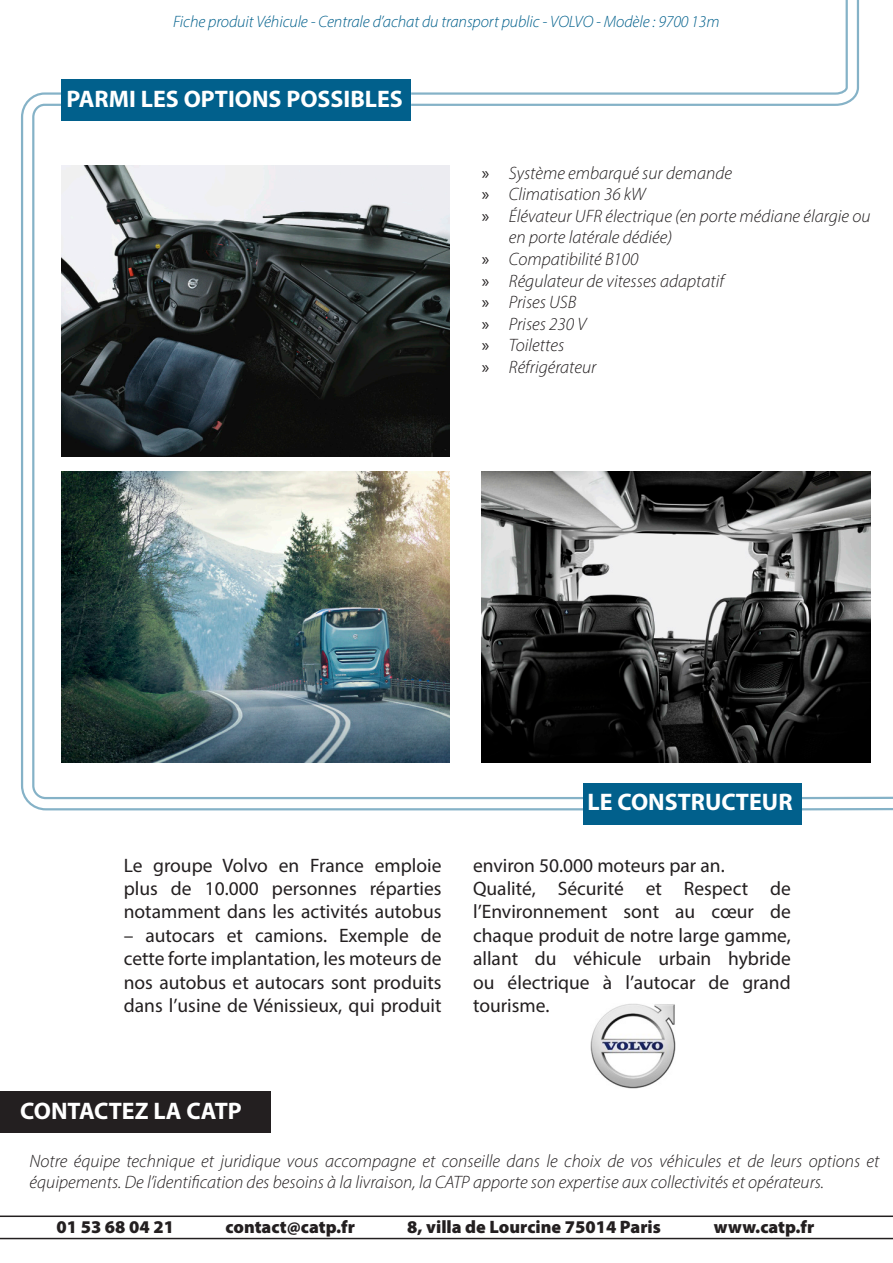
<style>
.page{position:relative;width:893px;height:1263px;background:#fff}
.page>*{position:absolute;margin:0;border:0;box-sizing:border-box;transform-origin:0 0}
.t1{font:700 24px "Myriad Pro";color:#fff}
.t2{font:19.5px/23.4px "Myriad Pro";color:#231f20;text-align:justify}
.t3{font:italic 18px/21.6px "Myriad Variable Concept";color:#231f20}
.t4{font:18px "Myriad Variable Concept";color:#231f20}
.t5{font:italic 16.5px "Myriad Variable Concept";letter-spacing:-.005em;color:#01608c}
.s1{font-family:"Myriad Pro";font-style:normal}
</style>
<div class="page">
<div style="left:583px;top:782px;width:219px;height:42px;background:#01608c"></div>
<div style="left:0;top:1091px;width:270px;height:42px;background:#231f20"></div>
<svg style="left:0;top:1215px;width:893px;height:24px"></svg>
<div style="left:61px;top:79px;width:350px;height:42px;background:#01608c"></div>
<svg style="left:586px;top:0;width:274px;height:106px"></svg>
<hr style="left:802px;top:797px;width:91px;height:2px;background:#01608c">
<hr style="left:802px;top:808px;width:91px;height:2px;background:#01608c">
<svg style="left:21px;top:92px;width:565px;height:719px"></svg>
<img style="left:590px;top:1004px;width:85px;height:84px">
<img style="left:61px;top:165px;width:389px;height:291px">
<img style="left:482px;top:471px;width:388px;height:292px">
<img style="left:61px;top:471px;width:389px;height:292px">
<p class="t5" style="left:173px;top:12px;width:548px">Fiche produit Véhicule - Centrale d’achat du transport public - VOLVO - Modèle : 9700 13m</p>
<p class="t1" style="left:66px;top:83px;width:338px">PARMI LES OPTIONS POSSIBLES</p>
<p class="t3" style="left:482px;top:162px;width:252px"><span class="s1">»</span> Système embarqué sur demande</p>
<p class="t3" style="left:482px;top:183px;width:165px"><span class="s1">»</span> Climatisation 36 kW</p>
<p class="t3" style="left:509px;top:205px;width:363px;text-indent:-27px"><span class="s1">»</span> Élévateur UFR électrique (en porte médiane élargie ou en porte latérale dédiée)</p>
<p class="t3" style="left:482px;top:248px;width:158px"><span class="s1">»</span> Compatibilité B100</p>
<p class="t3" style="left:482px;top:270px;width:244px"><span class="s1">»</span> Régulateur de vitesses adaptatif</p>
<p class="t3" style="left:482px;top:291px;width:96px"><span class="s1">»</span> Prises USB</p>
<p class="t3" style="left:482px;top:313px;width:106px"><span class="s1">»</span> Prises 230 V</p>
<p class="t3" style="left:482px;top:335px;width:84px"><span class="s1">»</span> Toilettes</p>
<p class="t3" style="left:482px;top:356px;width:116px"><span class="s1">»</span> Réfrigérateur</p>
<p class="t2" style="left:124px;top:853px;width:319px">Le groupe Volvo en France emploie plus de 10.000 personnes réparties notamment dans les activités autobus</p>
<p class="t2" style="left:124px;top:923px;width:319px">– autocars et camions. Exemple de cette forte implantation, les moteurs de nos autobus et autocars sont produits dans l’usine de Vénissieux, qui produit</p>
<p class="t1" style="left:587px;top:786px;width:207px">LE CONSTRUCTEUR</p>
<p class="t2" style="left:473px;top:853px;width:253px">environ 50.000 moteurs par an.</p>
<p class="t2" style="left:473px;top:876px;width:319px">Qualité, Sécurité et Respect de l’Environnement sont au cœur de chaque produit de notre large gamme, allant du véhicule urbain hybride ou électrique à l’autocar de grand tourisme.</p>
<p class="t1" style="left:20px;top:1095px;width:223px">CONTACTEZ LA CATP</p>
<p class="t3" style="left:30px;top:1150px;width:851px">Notre équipe technique et juridique vous accompagne et conseille dans le choix de vos véhicules et de leurs options et équipements. De l’identification des besoins à la livraison, la CATP apporte son expertise aux collectivités et opérateurs.</p>
<p class="t4" style="left:57px;top:1216px;width:119px">01 53 68 04 21</p>
<p class="t4" style="left:226px;top:1216px;width:131px">contact@catp.fr</p>
<p class="t4" style="left:407px;top:1216px;width:255px">8, villa de Lourcine 75014 Paris</p>
<p class="t4" style="left:714px;top:1216px;width:102px">www.catp.fr</p>
</div>
